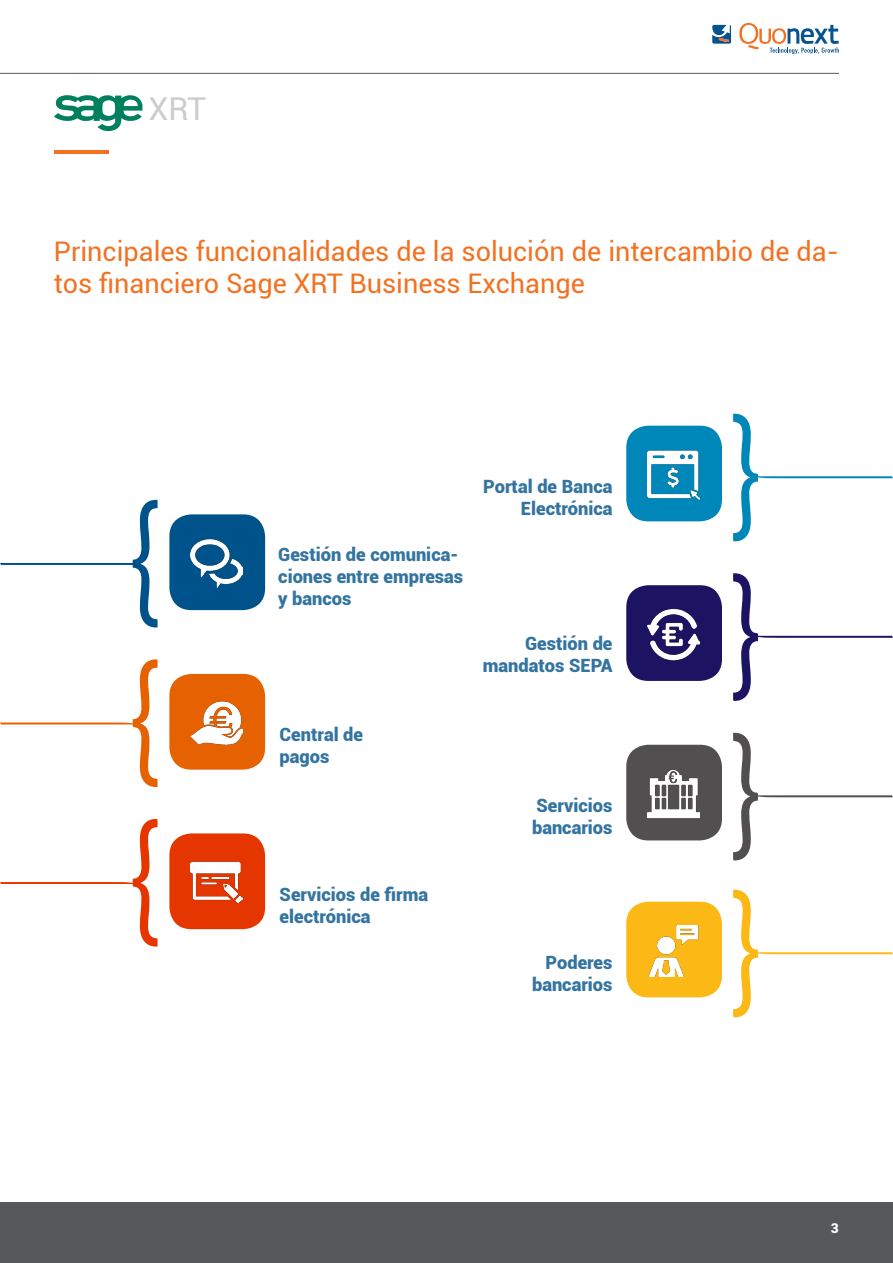
<style>
.page{position:relative;width:893px;height:1263px;background:#fff}
.page>*{position:absolute;margin:0;border:0;box-sizing:border-box;transform-origin:0 0}
.t1{font:31.5px "Roboto";color:#cecbcc}
.t2{font:27px/32.4px "Roboto";color:#f37121}
.t3{font:900 18.3px/21.9px "Roboto";color:#3374a1}
.t4{font:900 13.5px "Roboto";color:#fff}
</style>
<div class="page">
<svg style="left:712px;top:25px;width:19px;height:19px"></svg>
<svg style="left:739px;top:23px;width:100px;height:31px"></svg>
<div style="left:0;top:1202px;width:893px;height:61px;background:#57585a"></div>
<hr style="left:0;top:73px;width:839px;height:1px;background:#57585a">
<hr style="left:54px;top:150px;width:54px;height:3px;background:#f37121">
<svg style="left:54px;top:95px;width:88px;height:36px"></svg>
<svg style="left:733px;top:414px;width:160px;height:127px"></svg>
<svg style="left:0;top:819px;width:158px;height:127px"></svg>
<svg style="left:733px;top:573px;width:160px;height:128px"></svg>
<svg style="left:0;top:659px;width:158px;height:128px"></svg>
<svg style="left:733px;top:733px;width:160px;height:127px"></svg>
<svg style="left:0;top:500px;width:158px;height:127px"></svg>
<svg style="left:733px;top:890px;width:160px;height:127px"></svg>
<div style="left:626px;top:426px;width:96px;height:95px;background:#0087ba;border-radius:22px"></div>
<img style="left:648px;top:450px;width:51px;height:50px">
<div style="left:169px;top:514px;width:96px;height:96px;background:#00528a;border-radius:22px"></div>
<img style="left:191px;top:539px;width:51px;height:49px">
<div style="left:626px;top:585px;width:96px;height:96px;background:#1c1463;border-radius:22px"></div>
<img style="left:648px;top:609px;width:51px;height:51px">
<div style="left:169px;top:674px;width:96px;height:96px;background:#e66100;border-radius:22px"></div>
<img style="left:191px;top:701px;width:51px;height:44px">
<div style="left:626px;top:745px;width:96px;height:95px;background:#514f50;border-radius:22px"></div>
<img style="left:648px;top:770px;width:51px;height:49px">
<div style="left:169px;top:833px;width:96px;height:96px;background:#e63600;border-radius:22px"></div>
<img style="left:191px;top:861px;width:51px;height:43px">
<div style="left:626px;top:902px;width:96px;height:95px;background:#fcb814;border-radius:22px"></div>
<img style="left:648px;top:925px;width:51px;height:52px">
<p class="t1" style="left:149px;top:87px;width:59px">XRT</p>
<p class="t2" style="left:54px;top:234px;width:787px">Principales funcionalidades de la solución de intercambio de da&shy;tos financiero Sage XRT Business Exchange</p>
<p class="t3" style="left:278px;top:543px;width:186px">Gestión de comunica&shy;ciones entre empresas y bancos</p>
<p class="t3" style="left:483px;top:475px;width:131px;text-align:right">Portal de Banca<br>Electrónica</p>
<p class="t3" style="left:483px;top:631px;width:131px;text-align:right">Gestión de mandatos SEPA</p>
<p class="t3" style="left:280px;top:723px;width:85px">Central de pagos</p>
<p class="t3" style="left:280px;top:883px;width:150px">Servicios de firma electrónica</p>
<p class="t3" style="left:532px;top:794px;width:82px">Servicios bancarios</p>
<p class="t3" style="left:532px;top:951px;width:82px;text-align:right">Poderes bancarios</p>
<p class="t4" style="left:831px;top:1218px;width:9px">3</p>
</div>
